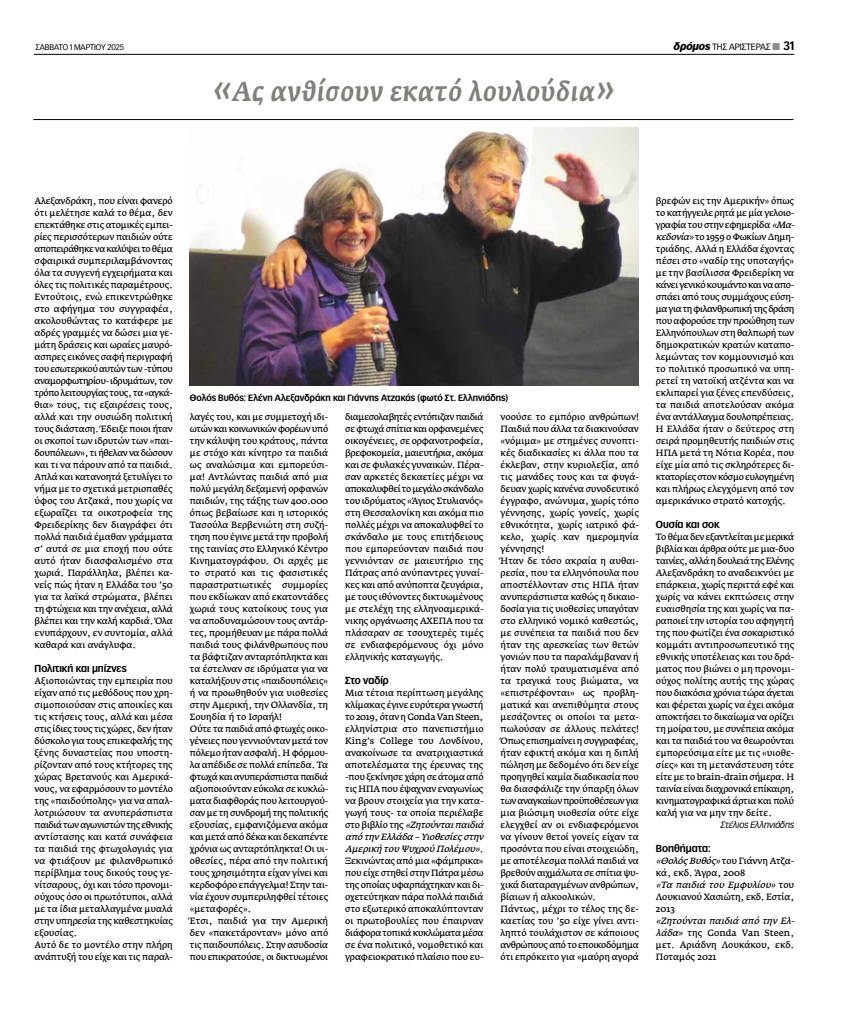
<style>
.page{position:relative;width:851px;height:1021px;background:#fff}
.page>*{position:absolute;margin:0;border:0;box-sizing:border-box;transform-origin:0 0}
.t1{font:italic 500 27px "Fedra Serif A Pro";letter-spacing:.03em;color:#7f817b}
.t2{font:700 10px "Vectora Greek";color:#000}
.t3{font:9px/12px "Fedra Serif A Pro";letter-spacing:-.01em;color:#000}
.t4{font:700 9px "Vectora Greek";letter-spacing:.005em;color:#000}
.t5{font:9px "Vectora Greek";color:#000}
.t6{font:italic 9px "Vectora Greek";color:#000}
.t7{font:8px "Vectora Greek";color:#000}
.s1{font-weight:900;font-style:italic;font-size:10px}
.s2{color:#8a8c8e}
.s3{font-weight:700;font-size:12px}
.s4{font-size:38px}
.s5{font-style:italic}
</style>
<div class="page">
<hr style="left:34px;top:54px;width:760px;height:1px;background:#000">
<hr style="left:33px;top:119px;width:760px;height:1px;background:#000">
<img style="left:190px;top:128px;width:448px;height:257px">
<p class="t7" style="left:36px;top:42px;width:90px">ΣΑΒΒΑΤΟ 1 ΜΑΡΤΙΟΥ 2025</p>
<p class="t5" style="left:673px;top:41px;width:122px"><span class="s1">δρόμος</span> ΤΗΣ ΑΡΙΣΤΕΡΑΣ <span class="s2">■</span> <span class="s3">31</span></p>
<h1 class="t1" style="left:212px;top:76px;width:404px"><span class="s4">«</span>Ας ανθίσουν εκατό λουλούδια<span class="s4">»</span></h1>
<p class="t3" style="left:35px;top:195px;width:140px;text-align:justify">Αλεξανδράκη, που είναι φανερό ότι μελέτησε καλά το θέμα, δεν επεκτάθηκε στις ατομικές εμπει&shy;ρίες περισσότερων παιδιών ούτε αποπειράθηκε να καλύψει το θέμα σφαιρικά συμπεριλαμβάνοντας όλα τα συγγενή εγχειρήματα και όλες τις πολιτικές παραμέτρους.<br>Εντούτοις, ενώ επικεντρώθηκε στο αφήγημα του συγγραφέα, ακολουθώντας το κατάφερε με αδρές γραμμές να δώσει μια γε&shy;μάτη δράσεις και ωραίες μαυρό&shy;ασπρες εικόνες σαφή περιγραφή του εσωτερικού αυτών των -τύπου αναμορφωτηρίου- ιδρυμάτων, τον τρόπο λειτουργίας τους, τα «αγκά&shy;θια» τους, τις εξαιρέσεις τους, αλλά και την ουσιώδη πολιτική τους διάσταση. Έδειξε ποιοι ήταν οι σκοποί των ιδρυτών των «παι&shy;δουπόλεων», τι ήθελαν να δώσουν και τι να πάρουν από τα παιδιά.<br>Απλά και κατανοητά ξετυλίγει το νήμα με το σχετικά μετριοπαθές ύφος του Ατζακά, που χωρίς να εξωραΐζει τα οικοτροφεία της Φρειδερίκης δεν διαγράφει ότι πολλά παιδιά έμαθαν γράμματα σ’ αυτά σε μια εποχή που ούτε αυτό ήταν διασφαλισμένο στα χωριά. Παράλληλα, βλέπει κα&shy;νείς πώς ήταν η Ελλάδα του ’50 για τα λαϊκά στρώματα, βλέπει τη φτώχεια και την ανέχεια, αλλά βλέπει και την καλή καρδιά. Όλα ενυπάρχουν, εν συντομία, αλλά καθαρά και ανάγλυφα.</p>
<p class="t2" style="left:35px;top:662px;width:94px">Πολιτική και μπίζνες</p>
<p class="t3" style="left:35px;top:675px;width:140px">Αξιοποιώντας την εμπειρία που είχαν από τις μεθόδους που χρη&shy;σιμοποιούσαν στις αποικίες και τις κτήσεις τους, αλλά και μέσα στις ίδιες τους τις χώρες, δεν ήταν δύσκολο για τους επικεφαλής της ξένης δυναστείας που υποστη&shy;ρίζονταν από τους κτήτορες της χώρας Βρετανούς και Αμερικά&shy;νους, να εφαρμόσουν το μοντέλο της «παιδούπολης» για να απαλ&shy;λοτριώσουν τα ανυπεράσπιστα παιδιά των αγωνιστών της εθνικής αντίστασης και κατά συνάφεια τα παιδιά της φτωχολογιάς για να φτιάξουν με φιλανθρωπικό περίβλημα τους δικούς τους γε&shy;νίτσαρους, όχι και τόσο προνομι&shy;ούχους όσο οι πρωτότυποι, αλλά με τα ίδια μεταλλαγμένα μυαλά στην υπηρεσία της καθεστηκυίας εξουσίας.<br>Αυτό δε το μοντέλο στην πλήρη ανάπτυξή του είχε και τις παραλ-</p>
<p class="t4" style="left:190px;top:392px;width:320px">Θολός Βυθός: Ελένη Αλεξανδράκη και Γιάννης Ατζακάς (φωτό Στ. Ελληνιάδης)</p>
<p class="t3" style="left:190px;top:411px;width:140px">λαγές του, και με συμμετοχή ιδι&shy;ωτών και κοινωνικών φορέων υπό την κάλυψη του κράτους, πάντα με στόχο και κίνητρο τα παιδιά ως αναλώσιμα και εμπορεύσι&shy;μα! Αντλώντας παιδιά από μια πολύ μεγάλη δεξαμενή ορφανών παιδιών, της τάξης των 400.000 όπως βεβαίωσε και η ιστορικός<br>Τασούλα Βερβενιώτη στη συζή&shy;τηση που έγινε μετά την προβολή της ταινίας στο Ελληνικό Κέντρο<br>Κινηματογράφου. Οι αρχές με το στρατό και τις φασιστικές παραστρατιωτικές συμμορίες που εκδίωκαν από εκατοντάδες χωριά τους κατοίκους τους για να αποδυναμώσουν τους αντάρ&shy;τες, προμήθευαν με πάρα πολλά παιδιά τους φιλάνθρωπους που τα βάφτιζαν ανταρτόπληκτα και τα έστελναν σε ιδρύματα για να καταλήξουν στις «παιδουπόλεις» ή να προωθηθούν για υιοθεσίες στην Αμερική, την Ολλανδία, τη<br>Σουηδία ή το Ισραήλ!<br>Ούτε τα παιδιά από φτωχές οικο&shy;γένειες που γεννιούνταν μετά τον πόλεμο ήταν ασφαλή. Η φόρμου&shy;λα απέδιδε σε πολλά επίπεδα. Τα φτωχά και ανυπεράσπιστα παιδιά αξιοποιούνταν εύκολα σε κυκλώ&shy;ματα διαφθοράς που λειτουργού&shy;σαν με τη συνδρομή της πολιτικής εξουσίας, εμφανιζόμενα ακόμα και μετά από δέκα και δεκαπέντε χρόνια ως ανταρτόπληκτα! Οι υι&shy;οθεσίες, πέρα από την πολιτική τους χρησιμότητα είχαν γίνει και κερδοφόρο επάγγελμα! Στην ται&shy;νία έχουν συμπεριληφθεί τέτοιες «μεταφορές».<br>Έτσι, παιδιά για την Αμερική δεν «πακετάρονταν» μόνο από τις παιδουπόλεις. Στην ασυδοσία που επικρατούσε, οι δικτυωμένοι</p>
<p class="t3" style="left:345px;top:411px;width:140px;text-align:justify">διαμεσολαβητές εντόπιζαν παιδιά σε φτωχά σπίτια και ορφανεμένες οικογένειες, σε ορφανοτροφεία, βρεφοκομεία, μαιευτήρια, ακόμα και σε φυλακές γυναικών. Πέρα&shy;σαν αρκετές δεκαετίες μέχρι να αποκαλυφθεί το μεγάλο σκάνδαλο του ιδρύματος «Άγιος Στυλιανός» στη Θεσσαλονίκη και ακόμα πιο πολλές μέχρι να αποκαλυφθεί το σκάνδαλο με τους επιτήδειους που εμπορεύονταν παιδιά που γεννιόνταν σε μαιευτήριο της Πάτρας από ανύπαντρες γυναί&shy;κες και από ανύποπτα ζευγάρια, με τους ιθύνοντες δικτυωμένους με στελέχη της ελληνοαμερικά&shy;νικης οργάνωσης ΑΧΕΠΑ που τα πλάσαραν σε τσουχτερές τιμές σε ενδιαφερόμενους όχι μόνο ελληνικής καταγωγής.</p>
<p class="t2" style="left:345px;top:674px;width:45px">Στο ναδίρ</p>
<p class="t3" style="left:345px;top:687px;width:144px">Μια τέτοια περίπτωση μεγάλης κλίμακας έγινε ευρύτερα γνωστή το 2019, όταν η Gonda Van Steen, ελληνίστρια στο πανεπιστήμιο<br>King’s College του Λονδίνου, ανακοίνωσε τα ανατριχιαστικά αποτελέσματα της έρευνας της -που ξεκίνησε χάρη σε άτομα από τις ΗΠΑ που έψαχναν εναγωνίως να βρουν στοιχεία για την κατα&shy;γωγή τους- τα οποία περιέλαβε σ τ ο β ι β λ ί ο τ η ς <span class="s5">«Ζητούνταιπαιδιά απότηνΕλλάδα–Υιοθεσίεςστην<br>ΑμερικήτουΨυχρούΠολέμου»</span>.<br>Ξεκινώντας από μια «φάμπρικα» που είχε στηθεί στην Πάτρα μέσω της οποίας υφαρπάχτηκαν και δι&shy;οχετεύτηκαν πάρα πολλά παιδιά στο εξωτερικό αποκαλύπτονταν οι πρωτοβουλίες που έπαιρναν διάφορα τοπικά κυκλώματα μέσα σε ένα πολιτικό, νομοθετικό και γραφειοκρατικό πλαίσιο που ευ-</p>
<p class="t3" style="left:500px;top:411px;width:140px">νοούσε το εμπόριο ανθρώπων!<br>Παιδιά που άλλα τα διακινούσαν «νόμιμα» με στημένες συνοπτι&shy;κές διαδικασίες κι άλλα που τα έκλεβαν, στην κυριολεξία, από τις μανάδες τους και τα φυγά&shy;δευαν χωρίς κανένα συνοδευτικό έγγραφο, ανώνυμα, χωρίς τόπο γέννησης, χωρίς γονείς, χωρίς εθνικότητα, χωρίς ιατρικό φά&shy;κελο, χωρίς καν ημερομηνία γέννησης!<br>Ήταν δε τόσο ακραία η αυθαι&shy;ρεσία, που τα ελληνόπουλα που αποστέλλονταν στις ΗΠΑ ήταν ανυπεράσπιστα καθώς η δικαιο&shy;δοσία για τις υιοθεσίες υπαγόταν στο ελληνικό νομικό καθεστώς, με συνέπεια τα παιδιά που δεν ήταν της αρεσκείας των θετών γονιών που τα παραλάμβαναν ή ήταν πολύ τραυματισμένα από τα τραγικά τους βιώματα, να «επιστρέφονται» ως προβλη&shy;ματικά και ανεπιθύμητα στους μεσάζοντες οι οποίοι τα μετα&shy;πωλούσαν σε άλλους πελάτες!<br>Όπως επισημαίνει η συγγραφέας, ήταν εφικτή ακόμα και η διπλή πώληση με δεδομένο ότι δεν είχε προηγηθεί καμία διαδικασία που θα διασφάλιζε την ύπαρξη όλων των αναγκαίων προϋποθέσεων για μια βιώσιμη υιοθεσία ούτε είχε ελεγχθεί αν οι ενδιαφερόμενοι να γίνουν θετοί γονείς είχαν τα προσόντα που είναι στοιχειώδη, με αποτέλεσμα πολλά παιδιά να βρεθούν αιχμάλωτα σε σπίτια ψυ&shy;χικά διαταραγμένων ανθρώπων, βίαιων ή αλκοολικών.<br>Πάντως, μέχρι το τέλος της δε&shy;καετίας του ’50 είχε γίνει αντι&shy;ληπτό τουλάχιστον σε κάποιους ανθρώπους από το εποικοδόμημα ότι επρόκειτο για «μαύρη αγορά</p>
<p class="t3" style="left:655px;top:195px;width:144px">βρεφών εις την Αμερικήν» όπως το κατήγγειλε ρητά με μία γελοιο&shy;γραφία του στην εφημερίδα <span class="s5">«Μα&shy;κεδονία»</span>το 1959 ο Φωκίων Δημη&shy;τριάδης. Αλλά η Ελλάδα έχοντας πέσει στο «ναδίρ της υποταγής» με την βασίλισσα Φρειδερίκη να κάνει γενικό κουμάντο και να απο&shy;σπάει από τους συμμάχους εύση&shy;μα για τη φιλανθρωπική της δράση που αφορούσε την προώθηση των<br>Ελληνόπουλων στη θαλπωρή των δημοκρατικών κρατών καταπο&shy;λεμώντας τον κομμουνισμό και το πολιτικό προσωπικό να υπη&shy;ρετεί τη νατοϊκή ατζέντα και να εκλιπαρεί για ξένες επενδύσεις, τα παιδιά αποτελούσαν ακόμα ένα αντάλλαγμα δουλοπρέπειας.<br>Η Ελλάδα ήταν ο δεύτερος στη σειρά προμηθευτής παιδιών στις<br>ΗΠΑ μετά τη Νότια Κορέα, που είχε μία από τις σκληρότερες δι&shy;κτατορίες στον κόσμο ευλογημένη και πλήρως ελεγχόμενη από τον αμερικάνικο στρατό κατοχής.</p>
<p class="t2" style="left:655px;top:518px;width:65px">Ουσία και σοκ</p>
<p class="t3" style="left:655px;top:531px;width:140px;text-align:justify">Το θέμα δεν εξαντλείται με μερικά βιβλία και άρθρα ούτε με μια-δυο ταινίες, αλλά η δουλειά της Ελένης Αλεξανδράκη το αναδεικνύει με επάρκεια, χωρίς περιττά εφέ και χωρίς να κάνει εκπτώσεις στην ευαισθησία της και χωρίς να πα&shy;ραποιεί την ιστορία του αφηγητή της που φωτίζει ένα σοκαριστικό κομμάτι αντιπροσωπευτικό της εθνικής υποτέλειας και του δρά&shy;ματος που βιώνει ο μη προνομι&shy;ούχος πολίτης αυτής της χώρας που διακόσια χρόνια τώρα άγεται και φέρεται χωρίς να έχει ακόμα αποκτήσει το δικαίωμα να ορίζει τη μοίρα του, με συνέπεια ακόμα και τα παιδιά του να θεωρούνται εμπορεύσιμα είτε με τις «υιοθε&shy;σίες» και τη μετανάστευση τότε είτε με το brain-drain σήμερα. Η ταινία είναι διαχρονικά επίκαιρη, κινηματογραφικά άρτια και πολύ καλή για να μην την δείτε.</p>
<p class="t6" style="left:720px;top:819px;width:75px">Στέλιος Ελληνιάδης</p>
<p class="t2" style="left:655px;top:842px;width:56px">Βοηθήματα:</p>
<p class="t3" style="left:655px;top:855px;width:140px"><span class="s5">«ΘολόςΒυθός»</span>του Γιάννη Ατζα&shy;κά, εκδ. Άγρα, 2008 <span class="s5">«ΤαπαιδιάτουΕμφυλίου»</span>τ ο υ<br>Λουκιανού Χασιώτη, εκδ. Εστία,<br>2013</p>
<p class="t3" style="left:655px;top:915px;width:144px"><span class="s5">«ΖητούνταιπαιδιάαπότηνΕλ&shy;λάδα»</span>της Gonda Van Steen, μετ. Αριάδνη Λουκάκου, εκδ.<br>Ποταμός 2021</p>
</div>
